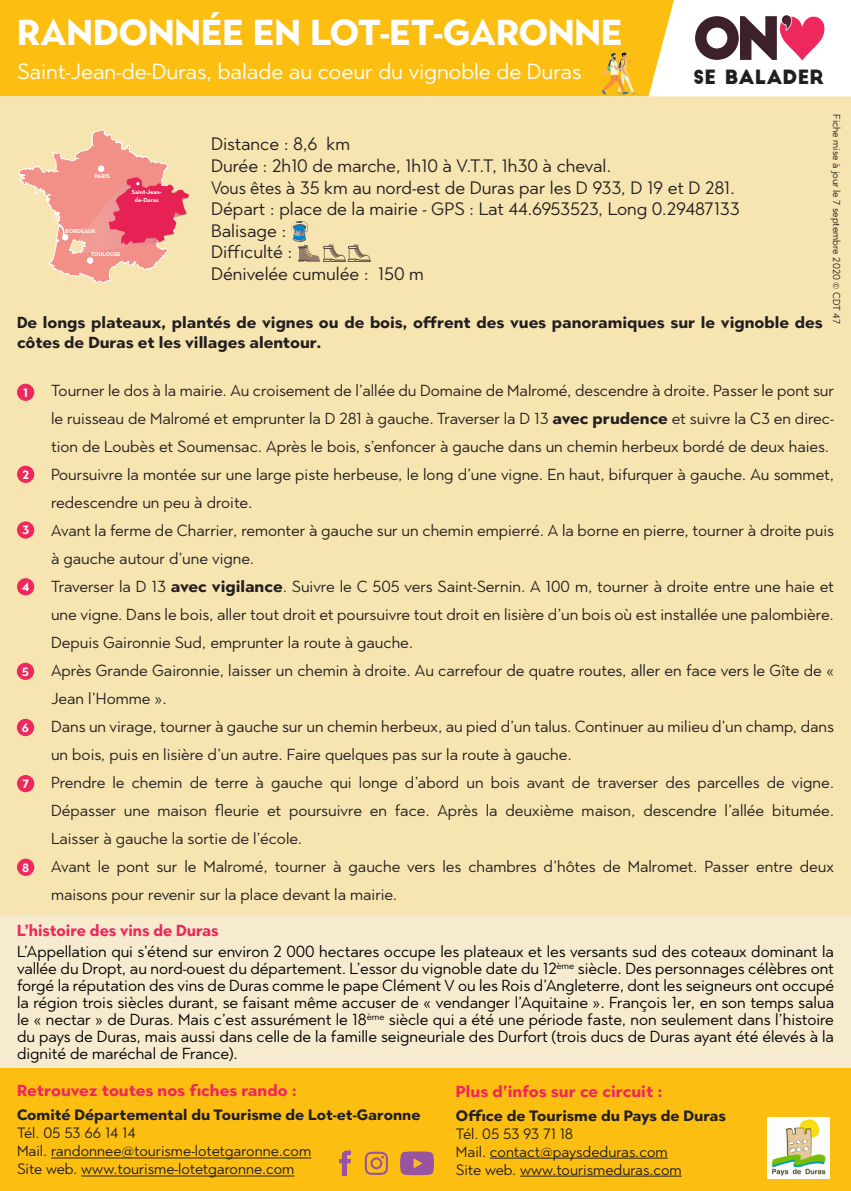
<style>
.page{position:relative;width:851px;height:1191px;background:#fff}
.page>*{position:absolute;margin:0;border:0;box-sizing:border-box;transform-origin:0 0}
.t1{font:700 36px "Town 80 Text";color:#fff}
.t2{font:22px "Town 80 Text";color:#fff}
.t3{font:19.2px "Big John";color:#231f20}
.t4{font:18px "Town 80 Text";color:#231f20}
.t5{font:18px "Town 80 Text";color:#231f20;scale:.94 1}
.t6{font:16px/28px "Town 80 Text";color:#231f20}
.t7{font:16px/17px "Town 80 Text";color:#000;text-align:justify}
.t8{font:700 16px/20px "Town 80 Text";color:#231f20;scale:.93 1}
.t9{font:700 16px "Town 80 Text";color:#ee275c}
.t10{font:700 16px "Town 80 Text";color:#ee275c;scale:.94 1}
.t11{font:15px "Town 80 Text";color:#231f20}
.t12{font:700 15px "Town 80 Text";color:#231f20}
.t13{font:700 12px "Town 80 Text";color:#fff}
.t14{font:10px "Town 80 Text";color:#231f20}
.t15{font:700 6.2px/7.4px "Neutra Text";color:#fff;text-align:center}
.t16{font:700 5.8px "Neutra Text";color:#fff}
.s1{font-weight:700}
</style>
<div class="page">
<div style="left:0;top:0;width:850px;height:96px;background:#fdbe12"></div>
<div style="left:0;top:1063px;width:850px;height:127px;background:#fdbe12"></div>
<div style="left:0;top:96px;width:850px;height:828px;background:#f7e5b1"></div>
<svg style="left:648px;top:0;width:202px;height:96px"></svg>
<svg style="left:602px;top:53px;width:35px;height:42px"></svg>
<svg style="left:18px;top:129px;width:171px;height:155px"></svg>
<div style="left:0;top:916px;width:850px;height:152px;background:#f6ebcf"></div>
<hr style="left:51px;top:1157px;width:260px;height:1px;background:#231f20">
<hr style="left:81px;top:1175px;width:213px;height:1px;background:#231f20">
<svg style="left:400px;top:1151px;width:34px;height:24px"></svg>
<svg style="left:339px;top:1150px;width:12px;height:26px"></svg>
<svg style="left:365px;top:1151px;width:23px;height:23px"></svg>
<div style="left:17px;top:384px;width:17px;height:17px;background:#ee275c;border-radius:50%"></div>
<div style="left:17px;top:466px;width:17px;height:17px;background:#ee275c;border-radius:50%"></div>
<div style="left:17px;top:521px;width:17px;height:17px;background:#ee275c;border-radius:50%"></div>
<div style="left:17px;top:578px;width:17px;height:17px;background:#ee275c;border-radius:50%"></div>
<div style="left:17px;top:662px;width:17px;height:18px;background:#ee275c;border-radius:50%"></div>
<div style="left:17px;top:719px;width:17px;height:17px;background:#ee275c;border-radius:50%"></div>
<svg style="left:291px;top:221px;width:79px;height:41px"></svg>
<div style="left:17px;top:775px;width:17px;height:17px;background:#ee275c;border-radius:50%"></div>
<div style="left:17px;top:858px;width:17px;height:18px;background:#ee275c;border-radius:50%"></div>
<hr style="left:490px;top:1157px;width:177px;height:1px;background:#231f20">
<hr style="left:520px;top:1175px;width:161px;height:1px;background:#231f20">
<img style="left:767px;top:1117px;width:62px;height:61px">
<p class="t1" style="left:17px;top:9px;width:607px">RANDONNÉE EN LOT-ET-GARONNE</p>
<p class="t2" style="left:17px;top:57px;width:566px">Saint-Jean-de-Duras, balade au coeur du vignoble de Duras</p>
<p class="t3" style="left:693px;top:68px;width:132px">SE BALADER</p>
<p class="t14" style="left:842px;top:114px;width:211px;rotate:90deg">Fiche mise à jour le 7 septembre 2020 © CDT 47</p>
<p class="t4" style="left:211px;top:132px;width:140px">Distance : 8,6 km</p>
<p class="t4" style="left:211px;top:154px;width:402px">Durée : 2h10 de marche, 1h10 à V.T.T, 1h30 à cheval.</p>
<p class="t5" style="left:211px;top:176px;width:558px">Vous êtes à 35 km au nord-est de Duras par les D 933, D 19 et D 281.</p>
<p class="t4" style="left:211px;top:197px;width:530px">Départ : place de la mairie - GPS : Lat 44.6953523, Long 0.29487133</p>
<p class="t4" style="left:211px;top:219px;width:77px">Balisage :</p>
<p class="t4" style="left:211px;top:240px;width:83px">Difficulté :</p>
<p class="t4" style="left:211px;top:262px;width:214px">Dénivelée cumulée : 150 m</p>
<p class="t8" style="left:17px;top:312px;width:867px">De longs plateaux, plantés de vignes ou de bois, offrent des vues panoramiques sur le vignoble des côtes de Duras et les villages alentour.</p>
<p class="t6" style="left:51px;top:376px;width:784px;text-align:justify">Tourner le dos à la mairie. Au croisement de l’allée du Domaine de Malromé, descendre à droite. Passer le pont sur le ruisseau de Malromé et emprunter la D 281 à gauche. Traverser la D 13 <span class="s1">avec prudence</span> et suivre la C3 en direc&shy;tion de Loubès et Soumensac. Après le bois, s’enfoncer à gauche dans un chemin herbeux bordé de deux haies.</p>
<p class="t6" style="left:51px;top:460px;width:784px">Poursuivre la montée sur une large piste herbeuse, le long d’une vigne. En haut, bifurquer à gauche. Au sommet, redescendre un peu à droite.</p>
<p class="t6" style="left:51px;top:516px;width:784px">Avant la ferme de Charrier, remonter à gauche sur un chemin empierré. A la borne en pierre, tourner à droite puis à gauche autour d’une vigne.</p>
<p class="t6" style="left:51px;top:572px;width:784px;text-align:justify">Traverser la D 13 <span class="s1">avec vigilance</span>. Suivre le C 505 vers Saint-Sernin. A 100 m, tourner à droite entre une haie et une vigne. Dans le bois, aller tout droit et poursuivre tout droit en lisière d’un bois où est installée une palombière.<br>Depuis Gaironnie Sud, emprunter la route à gauche.</p>
<p class="t6" style="left:51px;top:656px;width:784px">Après Grande Gaironnie, laisser un chemin à droite. Au carrefour de quatre routes, aller en face vers le Gîte de «<br>Jean l’Homme ».</p>
<p class="t6" style="left:51px;top:712px;width:784px">Dans un virage, tourner à gauche sur un chemin herbeux, au pied d’un talus. Continuer au milieu d’un champ, dans un bois, puis en lisière d’un autre. Faire quelques pas sur la route à gauche.</p>
<p class="t6" style="left:51px;top:768px;width:784px">Prendre le chemin de terre à gauche qui longe d’abord un bois avant de traverser des parcelles de vigne.</p>
<p class="t6" style="left:51px;top:796px;width:784px">Dépasser une maison fleurie et poursuivre en face. Après la deuxième maison, descendre l’allée bitumée.</p>
<p class="t6" style="left:51px;top:824px;width:253px">Laisser à gauche la sortie de l’école.</p>
<p class="t6" style="left:51px;top:852px;width:784px">Avant le pont sur le Malromé, tourner à gauche vers les chambres d’hôtes de Malromet. Passer entre deux</p>
<p class="t6" style="left:51px;top:880px;width:348px">maisons pour revenir sur la place devant la mairie.</p>
<p class="t10" style="left:17px;top:920px;width:216px">L’histoire des vins de Duras</p>
<p class="t7" style="left:17px;top:943px;width:818px">L’Appellation qui s’étend sur environ 2 000 hectares occupe les plateaux et les versants sud des coteaux dominant la vallée du Dropt, au nord-ouest du département. L’essor du vignoble date du 12<sup>ème</sup> siècle. Des personnages célèbres ont forgé la réputation des vins de Duras comme le pape Clément V ou les Rois d’Angleterre, dont les seigneurs ont occupé la région trois siècles durant, se faisant même accuser de « vendanger l’Aquitaine ». François 1er, en son temps salua le « nectar » de Duras. Mais c’est assurément le 18<sup>ème</sup> siècle qui a été une période faste, non seulement dans l’histoire du pays de Duras, mais aussi dans celle de la famille seigneuriale des Durfort (trois ducs de Duras ayant été élevés à la dignité de maréchal de France).</p>
<p class="t9" style="left:17px;top:1080px;width:281px">Retrouvez toutes nos fiches rando :</p>
<p class="t12" style="left:17px;top:1105px;width:405px">Comité Départemental du Tourisme de Lot-et-Garonne</p>
<p class="t11" style="left:17px;top:1123px;width:120px">Tél. 05 53 66 14 14</p>
<p class="t11" style="left:17px;top:1141px;width:296px">Mail. randonnee@tourisme-lotetgaronne.com</p>
<p class="t11" style="left:17px;top:1159px;width:279px">Site web. www.tourisme-lotetgaronne.com</p>
<p class="t16" style="left:94px;top:172px;width:17px">PARIS</p>
<p class="t15" style="left:132px;top:188px;width:31px">Saint-Jean&shy;de-Duras</p>
<p class="t16" style="left:65px;top:227px;width:32px">BORDEAUX</p>
<p class="t16" style="left:91px;top:251px;width:32px">TOULOUSE</p>
<p class="t13" style="left:23px;top:385px;width:6px">1</p>
<p class="t13" style="left:22px;top:467px;width:8px">2</p>
<p class="t13" style="left:22px;top:522px;width:9px">3</p>
<p class="t13" style="left:22px;top:579px;width:9px">4</p>
<p class="t13" style="left:22px;top:664px;width:9px">5</p>
<p class="t13" style="left:22px;top:720px;width:9px">6</p>
<p class="t13" style="left:22px;top:776px;width:8px">7</p>
<p class="t13" style="left:22px;top:860px;width:9px">8</p>
<p class="t9" style="left:456px;top:1080px;width:208px">Plus d’infos sur ce circuit :</p>
<p class="t12" style="left:456px;top:1105px;width:271px">Office de Tourisme du Pays de Duras</p>
<p class="t11" style="left:456px;top:1123px;width:119px">Tél. 05 53 93 71 18</p>
<p class="t11" style="left:456px;top:1141px;width:213px">Mail. contact@paysdeduras.com</p>
<p class="t11" style="left:456px;top:1159px;width:227px">Site web. www.tourismeduras.com</p>
</div>
